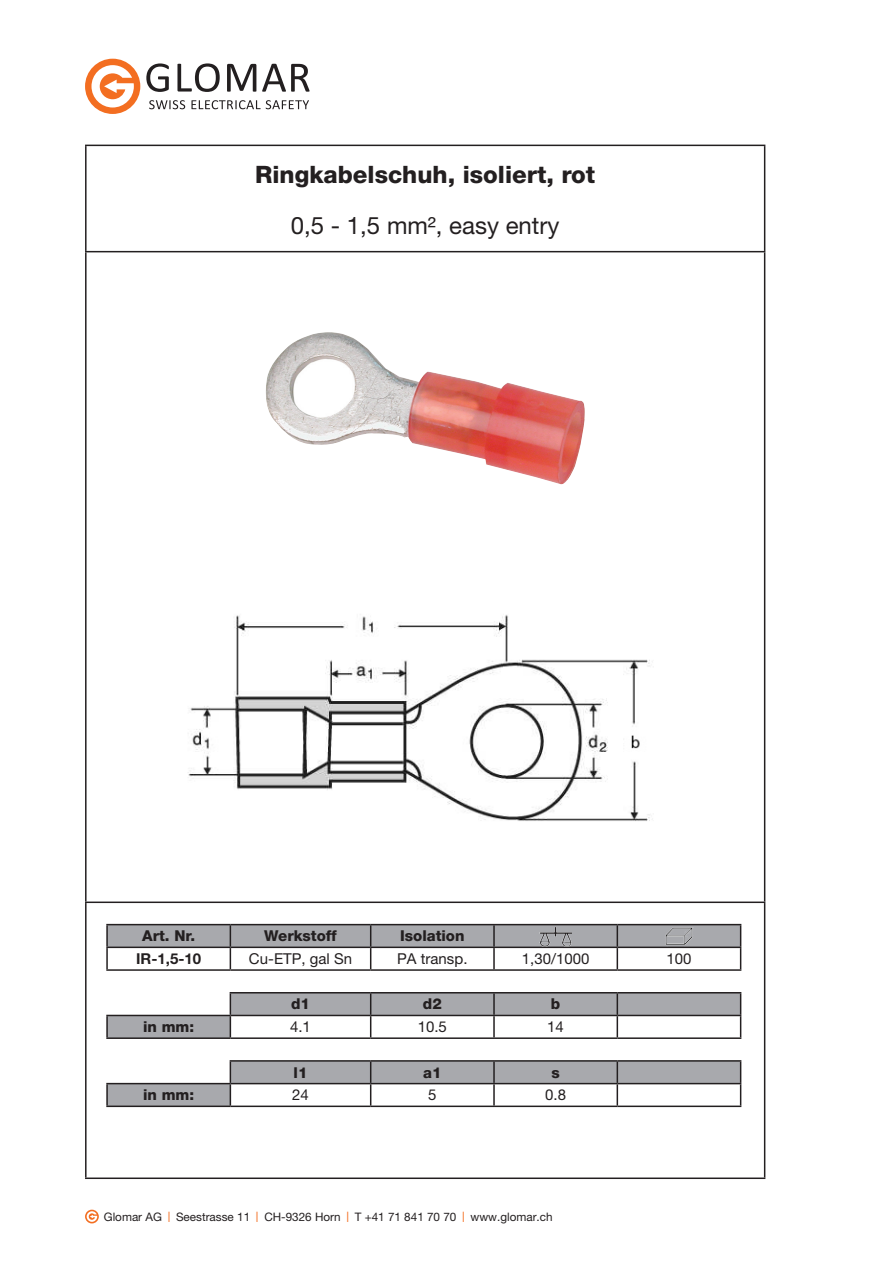
<style>
.page{position:relative;width:893px;height:1263px;background:#fff}
.page>*{position:absolute;margin:0;border:0;box-sizing:border-box;transform-origin:0 0}
.t1{font:800 24px "Helvetica Neue LT Pro";color:#231f20}
.t2{font:24px "Helvetica Neue LT Pro";color:#231f20}
.t3{font:15px "Helvetica Neue LT Pro";color:#231f20}
.t4{font:800 15px "Helvetica Neue LT Pro";color:#231f20}
.t5{font:700 15px "Helvetica Neue LT Pro";color:#231f20}
.t6{font:11.7px "Helvetica Neue LT Pro";color:#231f20}
.s1{font-family:"Calibri";font-weight:300;font-size:15px;color:#f36e21}
</style>
<div class="page">
<hr style="left:85px;top:145px;width:680px;height:1px;background:#231f20">
<hr style="left:85px;top:146px;width:2px;height:105px;background:#231f20">
<hr style="left:764px;top:146px;width:1px;height:105px;background:#231f20">
<hr style="left:85px;top:251px;width:680px;height:1px;background:#231f20">
<hr style="left:85px;top:252px;width:2px;height:649px;background:#231f20">
<hr style="left:764px;top:252px;width:1px;height:649px;background:#231f20">
<hr style="left:85px;top:901px;width:680px;height:2px;background:#231f20">
<hr style="left:85px;top:903px;width:2px;height:274px;background:#231f20">
<hr style="left:764px;top:903px;width:1px;height:274px;background:#231f20">
<hr style="left:85px;top:1177px;width:680px;height:2px;background:#231f20">
<svg style="left:85px;top:1210px;width:14px;height:13px"></svg>
<svg style="left:87px;top:1211px;width:10px;height:11px"></svg>
<svg style="left:146px;top:63px;width:23px;height:29px"></svg>
<svg style="left:177px;top:63px;width:43px;height:29px"></svg>
<svg style="left:227px;top:64px;width:29px;height:28px"></svg>
<svg style="left:262px;top:64px;width:48px;height:28px"></svg>
<svg style="left:149px;top:100px;width:36px;height:9px"></svg>
<svg style="left:191px;top:100px;width:118px;height:9px"></svg>
<div style="left:85px;top:59px;width:55px;height:55px;background:#f36e21;border-radius:50%"></div>
<svg style="left:91px;top:65px;width:43px;height:43px"></svg>
<svg style="left:107px;top:925px;width:633px;height:180px"></svg>
<hr style="left:106px;top:924px;width:124px;height:1px;background:#231f20">
<hr style="left:106px;top:925px;width:2px;height:21px;background:#231f20">
<hr style="left:230px;top:924px;width:141px;height:1px;background:#231f20">
<hr style="left:371px;top:924px;width:123px;height:1px;background:#231f20">
<hr style="left:494px;top:924px;width:123px;height:1px;background:#231f20">
<hr style="left:493px;top:925px;width:2px;height:21px;background:#231f20">
<hr style="left:617px;top:924px;width:124px;height:1px;background:#231f20">
<hr style="left:106px;top:946px;width:124px;height:2px;background:#231f20">
<hr style="left:106px;top:948px;width:2px;height:21px;background:#231f20">
<hr style="left:230px;top:946px;width:141px;height:2px;background:#231f20">
<svg style="left:230px;top:925px;width:1px;height:44px"></svg>
<hr style="left:371px;top:946px;width:123px;height:2px;background:#231f20">
<svg style="left:370px;top:925px;width:1px;height:44px"></svg>
<hr style="left:494px;top:946px;width:123px;height:2px;background:#231f20">
<hr style="left:493px;top:948px;width:2px;height:21px;background:#231f20">
<hr style="left:617px;top:946px;width:124px;height:2px;background:#231f20">
<svg style="left:617px;top:925px;width:1px;height:44px"></svg>
<svg style="left:740px;top:925px;width:1px;height:44px"></svg>
<hr style="left:106px;top:969px;width:124px;height:2px;background:#231f20">
<hr style="left:230px;top:969px;width:141px;height:2px;background:#231f20">
<hr style="left:371px;top:969px;width:123px;height:2px;background:#231f20">
<hr style="left:494px;top:969px;width:123px;height:2px;background:#231f20">
<hr style="left:617px;top:969px;width:124px;height:2px;background:#231f20">
<hr style="left:230px;top:992px;width:141px;height:1px;background:#231f20">
<hr style="left:371px;top:992px;width:123px;height:1px;background:#231f20">
<hr style="left:494px;top:992px;width:123px;height:1px;background:#231f20">
<hr style="left:493px;top:993px;width:2px;height:22px;background:#231f20">
<hr style="left:617px;top:992px;width:124px;height:1px;background:#231f20">
<hr style="left:106px;top:1015px;width:124px;height:1px;background:#231f20">
<hr style="left:106px;top:1016px;width:2px;height:21px;background:#231f20">
<hr style="left:230px;top:1015px;width:141px;height:1px;background:#231f20">
<svg style="left:230px;top:993px;width:1px;height:44px"></svg>
<hr style="left:371px;top:1015px;width:123px;height:1px;background:#231f20">
<svg style="left:370px;top:993px;width:1px;height:44px"></svg>
<hr style="left:494px;top:1015px;width:123px;height:1px;background:#231f20">
<hr style="left:493px;top:1016px;width:2px;height:21px;background:#231f20">
<hr style="left:617px;top:1015px;width:124px;height:1px;background:#231f20">
<svg style="left:617px;top:993px;width:1px;height:44px"></svg>
<svg style="left:740px;top:993px;width:1px;height:44px"></svg>
<hr style="left:106px;top:1037px;width:124px;height:2px;background:#231f20">
<hr style="left:230px;top:1037px;width:141px;height:2px;background:#231f20">
<hr style="left:371px;top:1037px;width:123px;height:2px;background:#231f20">
<hr style="left:494px;top:1037px;width:123px;height:2px;background:#231f20">
<hr style="left:617px;top:1037px;width:124px;height:2px;background:#231f20">
<hr style="left:230px;top:1060px;width:141px;height:2px;background:#231f20">
<hr style="left:371px;top:1060px;width:123px;height:2px;background:#231f20">
<hr style="left:494px;top:1060px;width:123px;height:2px;background:#231f20">
<hr style="left:493px;top:1062px;width:2px;height:21px;background:#231f20">
<hr style="left:617px;top:1060px;width:124px;height:2px;background:#231f20">
<hr style="left:106px;top:1083px;width:124px;height:1px;background:#231f20">
<hr style="left:106px;top:1084px;width:2px;height:21px;background:#231f20">
<hr style="left:230px;top:1083px;width:141px;height:1px;background:#231f20">
<svg style="left:230px;top:1062px;width:1px;height:43px"></svg>
<hr style="left:371px;top:1083px;width:123px;height:1px;background:#231f20">
<svg style="left:370px;top:1062px;width:1px;height:43px"></svg>
<hr style="left:494px;top:1083px;width:123px;height:1px;background:#231f20">
<hr style="left:493px;top:1084px;width:2px;height:21px;background:#231f20">
<hr style="left:617px;top:1083px;width:124px;height:1px;background:#231f20">
<svg style="left:617px;top:1062px;width:1px;height:43px"></svg>
<svg style="left:740px;top:1062px;width:1px;height:43px"></svg>
<hr style="left:106px;top:1105px;width:124px;height:2px;background:#231f20">
<hr style="left:230px;top:1105px;width:141px;height:2px;background:#231f20">
<hr style="left:371px;top:1105px;width:123px;height:2px;background:#231f20">
<hr style="left:494px;top:1105px;width:123px;height:2px;background:#231f20">
<hr style="left:617px;top:1105px;width:124px;height:2px;background:#231f20">
<img style="left:539px;top:927px;width:33px;height:20px">
<img style="left:664px;top:927px;width:30px;height:20px">
<img style="left:266px;top:332px;width:319px;height:153px">
<img style="left:188px;top:614px;width:462px;height:207px">
<h1 class="t1" style="left:255px;top:160px;width:342px">Ringkabelschuh, isoliert, rot</h1>
<h1 class="t2" style="left:291px;top:211px;width:270px">0,5 - 1,5 mm², easy entry</h1>
<p class="t4" style="left:142px;top:927px;width:55px">Art. Nr.</p>
<p class="t4" style="left:264px;top:927px;width:74px">Werkstoff</p>
<p class="t4" style="left:400px;top:927px;width:66px">Isolation</p>
<p class="t5" style="left:136px;top:949px;width:66px">IR-1,5-10</p>
<p class="t3" style="left:249px;top:950px;width:105px">Cu-ETP, gal Sn</p>
<p class="t3" style="left:397px;top:950px;width:72px">PA transp.</p>
<p class="t3" style="left:522px;top:950px;width:69px">1,30/1000</p>
<p class="t3" style="left:666px;top:950px;width:27px">100</p>
<p class="t4" style="left:291px;top:995px;width:20px">d1</p>
<p class="t4" style="left:423px;top:995px;width:20px">d2</p>
<p class="t4" style="left:551px;top:995px;width:11px">b</p>
<p class="t4" style="left:143px;top:1018px;width:53px">in mm:</p>
<p class="t3" style="left:290px;top:1018px;width:22px">4.1</p>
<p class="t3" style="left:418px;top:1018px;width:31px">10.5</p>
<p class="t3" style="left:547px;top:1018px;width:18px">14</p>
<p class="t4" style="left:294px;top:1063px;width:15px">l1</p>
<p class="t4" style="left:423px;top:1063px;width:20px">a1</p>
<p class="t4" style="left:551px;top:1063px;width:10px">s</p>
<p class="t4" style="left:143px;top:1086px;width:53px">in mm:</p>
<p class="t3" style="left:292px;top:1086px;width:18px">24</p>
<p class="t3" style="left:428px;top:1086px;width:10px">5</p>
<p class="t3" style="left:545px;top:1086px;width:22px">0.8</p>
<p class="t6" style="left:104px;top:1209px;width:450px">Glomar AG <span class="s1">l</span> Seestrasse 11 <span class="s1">l</span> CH-9326 Horn <span class="s1">l</span> T +41 71 841 70 70 <span class="s1">l</span> www.glomar.ch</p>
</div>
